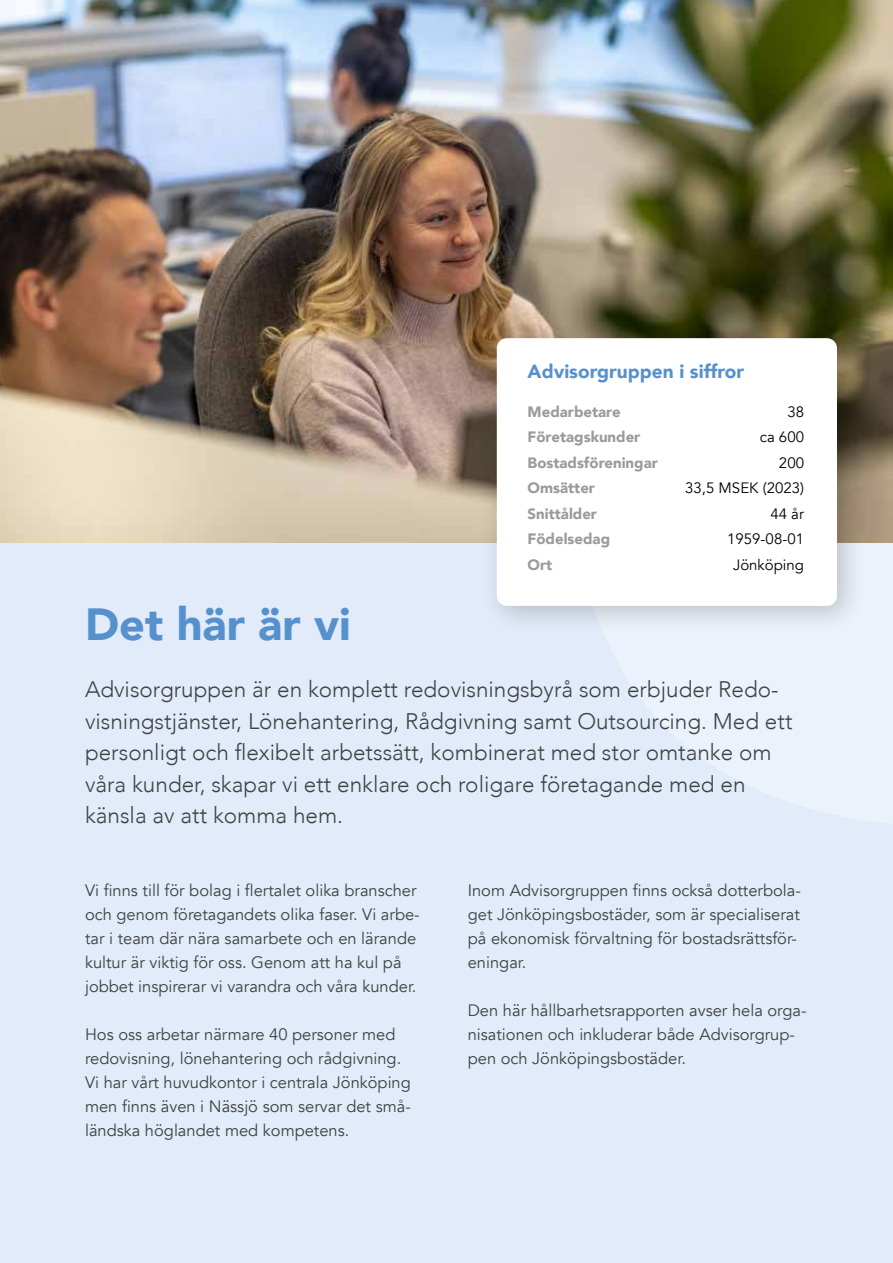
<style>
.page{position:relative;width:893px;height:1263px;background:#e1ebf9}
.page>*{position:absolute;margin:0;border:0;box-sizing:border-box;transform-origin:0 0}
.t1{font:900 45px "Avenir";color:#5791cd}
.t2{font:300 22.5px/31.5px "Avenir";color:#404141}
.t3{font:900 19.05px "Avenir";color:#5791cd}
.t4{font:16.5px/24px "Avenir";color:#404141}
.t5{font:900 15px/25.5px "Avenir";color:#9b9a9a}
.t6{font:15px/25.5px "Avenir";color:#000;text-align:right}
</style>
<div class="page">
<svg style="left:606px;top:542px;width:287px;height:281px;fill:#ecf2fb"></svg>
<img style="left:0;top:0;width:893px;height:542px">
<div style="left:479px;top:321px;width:388px;height:315px;background:#000;opacity:.2"></div>
<div style="left:497px;top:338px;width:340px;height:268px;background:#fff;border-radius:10px"></div>
<p class="t3" style="left:528px;top:355px;width:218px">Advisorgruppen i siffror</p>
<p class="t5" style="left:528px;top:399px;width:132px">Medarbetare<br>Företagskunder<br>Bostadsföreningar<br>Omsätter<br>Snittålder<br>Födelsedag<br>Ort</p>
<p class="t6" style="left:685px;top:399px;width:120px">38<br>ca 600<br>200<br>33,5 MSEK (2023)<br>44 år<br>1959-08-01<br>Jönköping</p>
<h1 class="t1" style="left:85px;top:586px;width:267px">Det här är vi</h1>
<p class="t2" style="left:85px;top:674px;width:709px">Advisorgruppen är en komplett redovisningsbyrå som erbjuder Redo&shy;visningstjänster, Lönehantering, Rådgivning samt Outsourcing. Med ett personligt och flexibelt arbetssätt, kombinerat med stor omtanke om våra kunder, skapar vi ett enklare och roligare företagande med en känsla av att komma hem.</p>
<p class="t4" style="left:85px;top:879px;width:336px">Vi finns till för bolag i flertalet olika branscher och genom företagandets olika faser. Vi arbe&shy;tar i team där nära samarbete och en lärande kultur är viktig för oss. Genom att ha kul på jobbet inspirerar vi varandra och våra kunder.</p>
<p class="t4" style="left:85px;top:1023px;width:327px">Hos oss arbetar närmare 40 personer med redovisning, lönehantering och rådgivning.<br>Vi har vårt huvudkontor i centrala Jönköping men finns även i Nässjö som servar det små&shy;ländska höglandet med kompetens.</p>
<p class="t4" style="left:468px;top:879px;width:335px">Inom Advisorgruppen finns också dotterbola&shy;get Jönköpingsbostäder, som är specialiserat på ekonomisk förvaltning för bostadsrättsför&shy;eningar.</p>
<p class="t4" style="left:468px;top:999px;width:340px">Den här hållbarhetsrapporten avser hela orga&shy;nisationen och inkluderar både Advisorgrup&shy;pen och Jönköpingsbostäder.</p>
</div>
